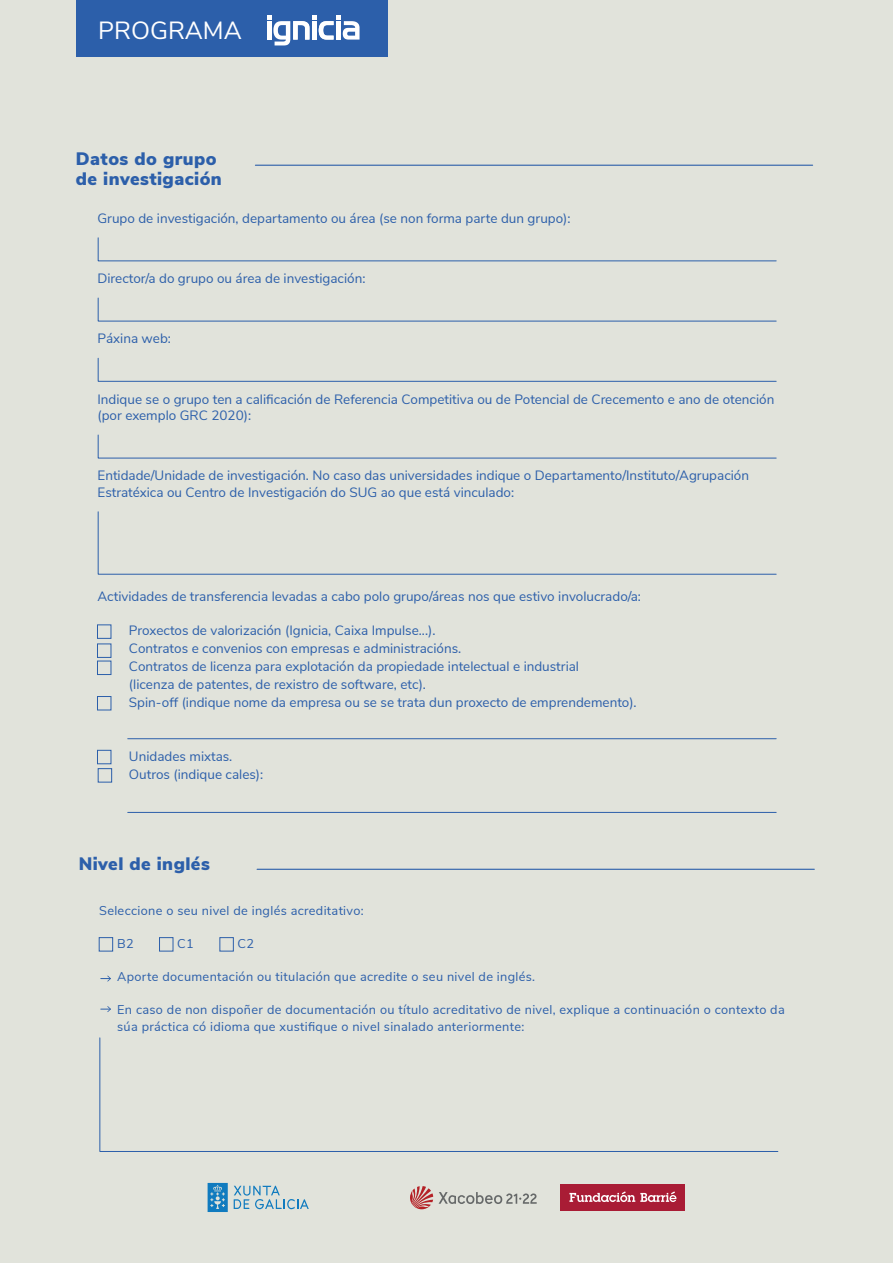
<style>
.page{position:relative;width:893px;height:1263px;background:#e1e3db}
.page>*{position:absolute;margin:0;border:0;box-sizing:border-box;transform-origin:0 0}
.t1{font:24.9px "Nunito Sans";color:#fff}
.t2{font:900 18px/19.5px "Nunito Sans";letter-spacing:.025em;color:#2c5faa}
.t3{font:13.5px/18px "Nunito Sans";color:#2c5faa}
.t4{font:12.75px/16.5px "Nunito Sans";letter-spacing:.025em;color:#2c5faa}
</style>
<div class="page">
<div style="left:76px;top:1px;width:311px;height:56px;background:#2c5faa"></div>
<svg style="left:267px;top:15px;width:93px;height:30px"></svg>
<svg style="left:98px;top:237px;width:679px;height:24px"></svg>
<svg style="left:98px;top:298px;width:679px;height:23px"></svg>
<svg style="left:98px;top:358px;width:679px;height:24px"></svg>
<svg style="left:98px;top:435px;width:679px;height:23px"></svg>
<svg style="left:98px;top:511px;width:679px;height:64px"></svg>
<hr style="left:128px;top:812px;width:648px;height:1px;background:#2c5faa">
<hr style="left:255px;top:165px;width:558px;height:1px;background:#2c5faa">
<svg style="left:208px;top:1183px;width:20px;height:29px"></svg>
<svg style="left:234px;top:1186px;width:75px;height:23px"></svg>
<div style="left:560px;top:1184px;width:125px;height:27px;background:#a91c35"></div>
<svg style="left:569px;top:1191px;width:107px;height:11px"></svg>
<svg style="left:410px;top:1186px;width:23px;height:23px"></svg>
<svg style="left:439px;top:1192px;width:98px;height:12px"></svg>
<div style="left:97px;top:625px;width:14px;height:13px;border:1px solid #2c5faa"></div>
<div style="left:97px;top:644px;width:14px;height:14px;border:1px solid #2c5faa"></div>
<div style="left:97px;top:696px;width:14px;height:14px;border:1px solid #2c5faa"></div>
<div style="left:97px;top:661px;width:14px;height:14px;border:1px solid #2c5faa"></div>
<div style="left:97px;top:750px;width:14px;height:14px;border:1px solid #2c5faa"></div>
<div style="left:98px;top:768px;width:14px;height:14px;border:1px solid #2c5faa"></div>
<hr style="left:128px;top:738px;width:648px;height:1px;background:#2c5faa">
<svg style="left:99px;top:1037px;width:679px;height:115px"></svg>
<hr style="left:257px;top:869px;width:557px;height:1px;background:#2c5faa">
<div style="left:99px;top:937px;width:14px;height:14px;border:1px solid #2c5faa"></div>
<div style="left:159px;top:937px;width:14px;height:14px;border:1px solid #2c5faa"></div>
<div style="left:220px;top:937px;width:14px;height:14px;border:1px solid #2c5faa"></div>
<svg style="left:101px;top:975px;width:10px;height:7px"></svg>
<svg style="left:101px;top:1006px;width:10px;height:6px"></svg>
<h1 class="t1" style="left:98px;top:12px;width:145px">PROGRAMA</h1>
<h2 class="t2" style="left:76px;top:149px;width:147px">Datos do grupo de investigación</h2>
<p class="t3" style="left:97px;top:208px;width:474px">Grupo de investigación, departamento ou área (se non forma parte dun grupo):</p>
<p class="t3" style="left:97px;top:269px;width:269px">Director/a do grupo ou área de investigación:</p>
<p class="t3" style="left:97px;top:329px;width:75px">Páxina web:</p>
<p class="t3" style="left:97px;top:390px;width:678px;line-height:16.2px">Indique se o grupo ten a calificación de Referencia Competitiva ou de Potencial de Crecemento e ano de otención (por exemplo GRC 2020):</p>
<p class="t3" style="left:97px;top:467px;width:653px;line-height:16.2px">Entidade/Unidade de investigación. No caso das universidades indique o Departamento/Instituto/Agrupación<br>Estratéxica ou Centro de Investigación do SUG ao que está vinculado:</p>
<p class="t3" style="left:97px;top:586px;width:545px">Actividades de transferencia levadas a cabo polo grupo/áreas nos que estivo involucrado/a:</p>
<p class="t3" style="left:129px;top:621px;width:509px">Proxectos de valorización (Ignicia, Caixa Impulse...).<br>Contratos e convenios con empresas e administracións.<br>Contratos de licenza para explotación da propiedade intelectual e industrial<br>(licenza de patentes, de rexistro de software, etc).<br>Spin-off (indique nome da empresa ou se se trata dun proxecto de emprendemento).</p>
<p class="t3" style="left:129px;top:747px;width:136px">Unidades mixtas.<br>Outros (indique cales):</p>
<h2 class="t2" style="left:79px;top:853px;width:133px">Nivel de inglés</h2>
<p class="t4" style="left:99px;top:902px;width:266px">Seleccione o seu nivel de inglés acreditativo:</p>
<p class="t4" style="left:117px;top:935px;width:18px">B2</p>
<p class="t4" style="left:177px;top:935px;width:18px">C1</p>
<p class="t4" style="left:237px;top:935px;width:18px">C2</p>
<p class="t4" style="left:117px;top:968px;width:419px">Aporte documentación ou titulación que acredite o seu nivel de inglés.</p>
<p class="t4" style="left:117px;top:1001px;width:669px">En caso de non dispoñer de documentación ou título acreditativo de nivel, explique a continuación o contexto da súa práctica có idioma que xustifique o nivel sinalado anteriormente:</p>
</div>
